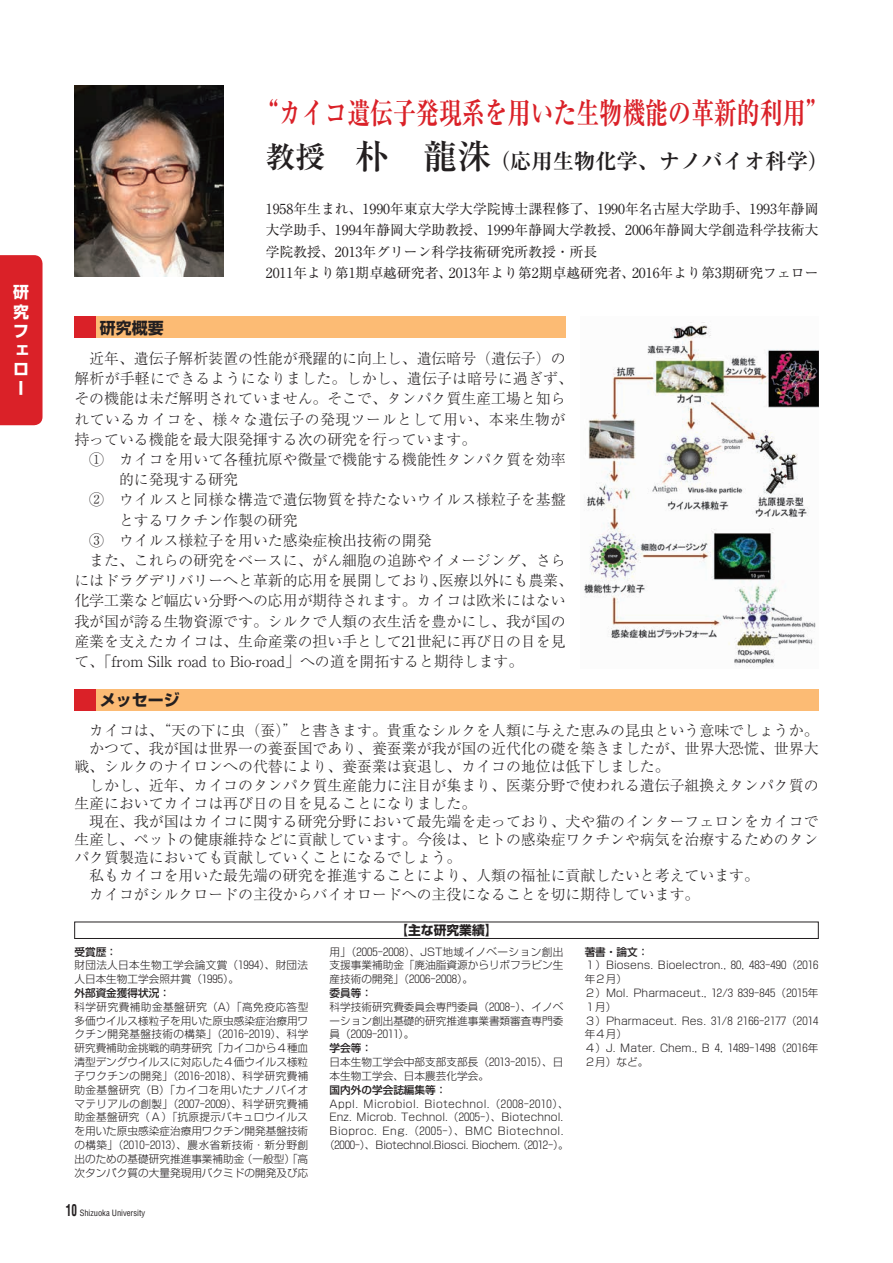
<style>
.page{position:relative;width:893px;height:1263px;background:#fff}
.page>*{position:absolute;margin:0;border:0;box-sizing:border-box;transform-origin:0 0}
.t1{font:700 29.7px "Ryumin Pro";color:#da2128;scale:.77 1}
.t2{font:700 21.3px "Ryumin Pro";color:#231f20}
.t3{font:700 15.9px "Shin Go Pro";color:#231f20}
.t4{font:700 15.9px/19.2px "Shin Go Pro";color:#fff;text-align:justify}
.t5{font:300 14.85px/20.2px "Ryumin Pro";color:#231f20}
.t6{font:13.8px/21.3px "Ryumin Pro";color:#231f20}
.t7{font:700 12.75px "Shin Go Pro";color:#231f20}
.t8{font:300 10.65px/13.8px "Shin Go Pro";color:#231f20;text-align:justify}
.t9{font:300 10.65px/13.8px "Shin Go Pro";letter-spacing:.03em;color:#231f20}
.t10{font:500 10.65px "Shin Go Pro";color:#231f20}
.t11{font:condensed 8.55px "Helvetica";letter-spacing:-.005em;color:#231f20}
.s1{font-size:29.7px}
.s2{font-size:34.05px}
.s3{font-weight:700;font-size:15.9px}
</style>
<div class="page">
<img style="left:74px;top:85px;width:149px;height:191px">
<img style="left:584px;top:322px;width:235px;height:345px">
<div style="left:74px;top:317px;width:492px;height:21px;background:#fcbb74"></div>
<div style="left:0;top:255px;width:43px;height:170px;background:#da2128"></div>
<div style="left:74px;top:689px;width:745px;height:21px;background:#fcbb74"></div>
<div style="left:74px;top:317px;width:22px;height:21px;background:#da2128"></div>
<div style="left:74px;top:689px;width:22px;height:21px;background:#da2128"></div>
<div style="left:74px;top:922px;width:745px;height:17px;border:1px solid #231f20"></div>
<p class="t4" style="left:13px;top:281px;width:17px">研究フェロー</p>
<h1 class="t1" style="left:256px;top:89px;width:746px">“カイコ遺伝子発現系を用いた生物機能の革新的利用”</h1>
<h2 class="t2" style="left:266px;top:144px;width:565px"><span class="s1">教授　</span><span class="s2">朴　龍洙</span>（応用生物化学、ナノバイオ科学）</h2>
<p class="t3" style="left:100px;top:315px;width:65px">研究概要</p>
<p class="t6" style="left:266px;top:197px;width:554px">1958年生まれ、1990年東京大学大学院博士課程修了、1990年名古屋大学助手、1993年静岡大学助手、1994年静岡大学助教授、1999年静岡大学教授、2006年静岡大学創造科学技術大学院教授、2013年グリーン科学技術研究所教授・所長<br>2011年より第1期卓越研究者、2013年より第2期卓越研究者、2016年より第3期研究フェロー</p>
<p class="t5" style="left:74px;top:347px;width:500px;text-indent:15px">近年、遺伝子解析装置の性能が飛躍的に向上し、遺伝暗号（遺伝子）の解析が手軽にできるようになりました。しかし、遺伝子は暗号に過ぎず、その機能は未だ解明されていません。そこで、タンパク質生産工場と知られているカイコを、様々な遺伝子の発現ツールとして用い、本来生物が持っている機能を最大限発揮する次の研究を行っています。</p>
<p class="t5" style="left:89px;top:448px;width:478px">①　カイコを用いて各種抗原や微量で機能する機能性タンパク質を効率</p>
<p class="t5" style="left:119px;top:468px;width:121px">的に発現する研究</p>
<p class="t5" style="left:89px;top:488px;width:478px">②　ウイルスと同様な構造で遺伝物質を持たないウイルス様粒子を基盤</p>
<p class="t5" style="left:119px;top:509px;width:180px">とするワクチン作製の研究</p>
<p class="t5" style="left:89px;top:529px;width:344px">③　ウイルス様粒子を用いた感染症検出技術の開発</p>
<p class="t5" style="left:89px;top:549px;width:478px">また、これらの研究をベースに、がん細胞の追跡やイメージング、さら</p>
<p class="t5" style="left:74px;top:569px;width:500px">にはドラグデリバリーへと革新的応用を展開しており、医療以外にも農業、</p>
<p class="t5" style="left:74px;top:589px;width:493px">化学工業など幅広い分野への応用が期待されます。カイコは欧米にはない</p>
<p class="t5" style="left:74px;top:610px;width:493px">我が国が誇る生物資源です。シルクで人類の衣生活を豊かにし、我が国の</p>
<p class="t5" style="left:74px;top:630px;width:493px">産業を支えたカイコは、生命産業の担い手として21世紀に再び日の目を見</p>
<p class="t5" style="left:74px;top:650px;width:450px">て、「from Silk road to Bio-road」への道を開拓すると期待します。</p>
<p class="t3" style="left:100px;top:687px;width:81px">メッセージ</p>
<p class="t5" style="left:89px;top:719px;width:731px">カイコは、“天の下に虫（蚕）”と書きます。貴重なシルクを人類に与えた恵みの昆虫という意味でしょうか。</p>
<p class="t5" style="left:89px;top:737px;width:731px">かつて、我が国は世界一の養蚕国であり、養蚕業が我が国の近代化の礎を築きましたが、世界大恐慌、世界大</p>
<p class="t5" style="left:74px;top:755px;width:597px">戦、シルクのナイロンへの代替により、養蚕業は衰退し、カイコの地位は低下しました。</p>
<p class="t5" style="left:89px;top:774px;width:731px">しかし、近年、カイコのタンパク質生産能力に注目が集まり、医薬分野で使われる遺伝子組換えタンパク質の</p>
<p class="t5" style="left:74px;top:792px;width:403px">生産においてカイコは再び日の目を見ることになりました。</p>
<p class="t5" style="left:89px;top:810px;width:731px">現在、我が国はカイコに関する研究分野において最先端を走っており、犬や猫のインターフェロンをカイコで</p>
<p class="t5" style="left:74px;top:828px;width:746px">生産し、ペットの健康維持などに貢献しています。今後は、ヒトの感染症ワクチンや病気を治療するためのタン</p>
<p class="t5" style="left:74px;top:846px;width:388px">パク質製造においても貢献していくことになるでしょう。</p>
<p class="t5" style="left:89px;top:864px;width:671px">私もカイコを用いた最先端の研究を推進することにより、人類の福祉に貢献したいと考えています。</p>
<p class="t5" style="left:89px;top:883px;width:612px">カイコがシルクロードの主役からバイオロードへの主役になることを切に期待しています。</p>
<p class="t10" style="left:74px;top:943px;width:44px">受賞歴：</p>
<p class="t9" style="left:74px;top:957px;width:235px">財団法人日本生物工学会論文賞（1994）、財団法人日本生物工学会照井賞（1995）。</p>
<p class="t10" style="left:74px;top:984px;width:97px">外部資金獲得状況：</p>
<p class="t8" style="left:74px;top:998px;width:235px">科学研究費補助金基盤研究（A）「高免疫応答型多価ウイルス様粒子を用いた原虫感染症治療用ワクチン開発基盤技術の構築」（2016-2019）、科学研究費補助金挑戦的萌芽研究「カイコから４種血清型デングウイルスに対応した４価ウイルス様粒子ワクチンの開発」（2016-2018）、科学研究費補助金基盤研究（B）「カイコを用いたナノバイオマテリアルの創製」（2007-2009）、科学研究費補助金基盤研究（Ａ）「抗原提示バキュロウイルスを用いた原虫感染症治療用ワクチン開発基盤技術の構築」（2010-2013）、農水省新技術・新分野創出のための基礎研究推進事業補助金（一般型）「高次タンパク質の大量発現用バクミドの開発及び応</p>
<p class="t11" style="left:66px;top:1208px;width:81px"><span class="s3">10</span> Shizuoka University</p>
<p class="t7" style="left:395px;top:920px;width:104px">【主な研究業績】</p>
<p class="t8" style="left:330px;top:943px;width:235px">用」（2005-2008）、JST地域イノベーション創出支援事業補助金「廃油脂資源からリボフラビン生産技術の開発」（2006-2008）。</p>
<p class="t10" style="left:330px;top:984px;width:44px">委員等：</p>
<p class="t8" style="left:330px;top:998px;width:235px">科学技術研究費委員会専門委員（2008-）、イノベーション創出基礎的研究推進事業書類審査専門委員（2009-2011）。</p>
<p class="t10" style="left:330px;top:1039px;width:44px">学会等：</p>
<p class="t8" style="left:330px;top:1054px;width:235px">日本生物工学会中部支部支部長（2013-2015）、日本生物工学会、日本農芸化学会。</p>
<p class="t10" style="left:330px;top:1081px;width:118px">国内外の学会誌編集等：</p>
<p class="t8" style="left:324px;top:1095px;width:246px;text-align:center">Appl. Microbiol. Biotechnol.（2008-2010）、Enz. Microb. Technol.（2005-）、Biotechnol.<br>Bioproc. Eng.（2005-）、BMC Biotechnol.（2000-）、Biotechnol.Biosci. Biochem.（2012-）。</p>
<p class="t10" style="left:585px;top:943px;width:65px">著書・論文：</p>
<p class="t8" style="left:585px;top:957px;width:235px;text-align:left">１）Biosens. Bioelectron., 80, 483-490（2016年２月）<br>２）Mol. Pharmaceut., 12/3 839-845（2015年<br>１月）<br>３）Pharmaceut. Res. 31/8 2166-2177（2014年４月）<br>４）J. Mater. Chem., B 4, 1489-1498（2016年<br>２月）など。</p>
</div>
